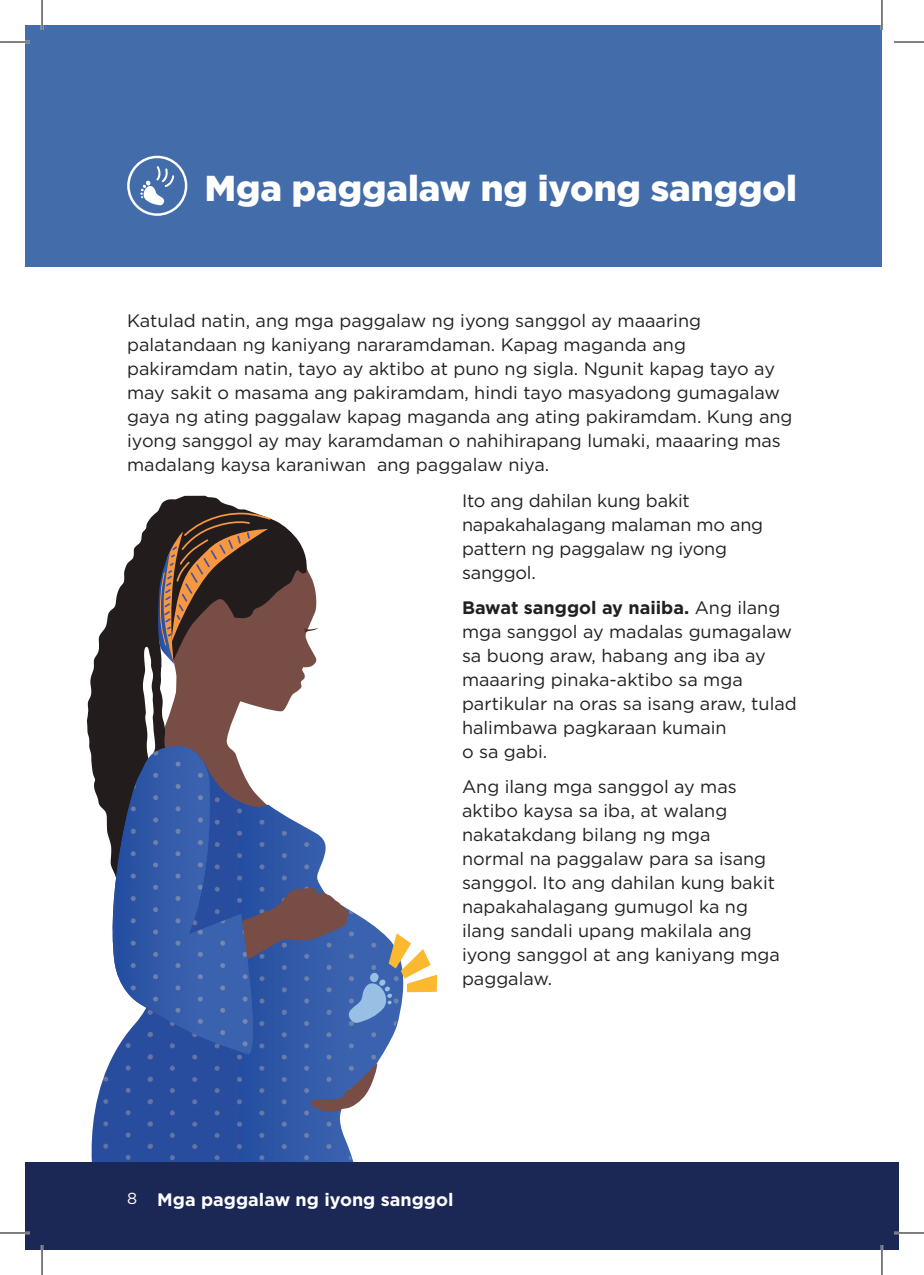
<style>
.page{position:relative;width:924px;height:1275px;background:#fff}
.page>*{position:absolute;margin:0;border:0;box-sizing:border-box;transform-origin:0 0}
.t1{font:900 36px "Gotham";color:#fff}
.t2{font:18px/24px "Gotham";color:#231f20}
.t3{font:700 18px "Gotham";color:#fff}
.s1{font-weight:700}
.s2{font-weight:400;font-size:16px}
</style>
<div class="page">
<div style="left:25px;top:25px;width:856px;height:241px;background:#436cab"></div>
<svg style="left:127px;top:156px;width:60px;height:60px"></svg>
<img style="left:91px;top:1023px;width:307px;height:139px">
<svg style="left:310px;top:1063px;width:68px;height:49px"></svg>
<svg style="left:87px;top:496px;width:350px;height:527px"></svg>
<img style="left:106px;top:746px;width:155px;height:308px">
<div style="left:25px;top:1162px;width:873px;height:88px;background:#1b2755"></div>
<hr style="left:0;top:41px;width:30px;height:2px;background:#fff">
<hr style="left:0;top:1231px;width:30px;height:3px;background:#fff">
<hr style="left:893px;top:1231px;width:30px;height:3px;background:#fff">
<hr style="left:41px;top:0;width:2px;height:30px;background:#fff">
<hr style="left:41px;top:1245px;width:2px;height:30px;background:#fff">
<hr style="left:880px;top:0;width:2px;height:30px;background:#fff">
<hr style="left:880px;top:1245px;width:2px;height:30px;background:#fff">
<hr style="left:0;top:42px;width:30px;height:1px;background:#000">
<hr style="left:893px;top:42px;width:30px;height:1px;background:#000">
<hr style="left:0;top:1232px;width:30px;height:1px;background:#000">
<hr style="left:893px;top:1232px;width:30px;height:1px;background:#000">
<hr style="left:42px;top:0;width:1px;height:30px;background:#000">
<hr style="left:42px;top:1245px;width:1px;height:30px;background:#000">
<hr style="left:881px;top:0;width:1px;height:30px;background:#000">
<hr style="left:881px;top:1245px;width:1px;height:30px;background:#000">
<h1 class="t1" style="left:205px;top:164px;width:593px">Mga paggalaw ng iyong sanggol</h1>
<p class="t2" style="left:127px;top:308px;width:666px">Katulad natin, ang mga paggalaw ng iyong sanggol ay maaaring palatandaan ng kaniyang nararamdaman. Kapag maganda ang pakiramdam natin, tayo ay aktibo at puno ng sigla. Ngunit kapag tayo ay may sakit o masama ang pakiramdam, hindi tayo masyadong gumagalaw gaya ng ating paggalaw kapag maganda ang ating pakiramdam. Kung ang iyong sanggol ay may karamdaman o nahihirapang lumaki, maaaring mas madalang kaysa karaniwan ang paggalaw niya.</p>
<p class="t2" style="left:462px;top:488px;width:302px">Ito ang dahilan kung bakit napakahalagang malaman mo ang pattern ng paggalaw ng iyong sanggol.</p>
<p class="t2" style="left:462px;top:595px;width:336px"><span class="s1">Bawat sanggol ay naiiba.</span> Ang ilang mga sanggol ay madalas gumagalaw sa buong araw, habang ang iba ay maaaring pinaka-aktibo sa mga partikular na oras sa isang araw, tulad halimbawa pagkaraan kumain<br>o sa gabi.</p>
<p class="t2" style="left:462px;top:774px;width:319px">Ang ilang mga sanggol ay mas aktibo kaysa sa iba, at walang nakatakdang bilang ng mga<br>normal na paggalaw para sa isang sanggol. Ito ang dahilan kung bakit napakahalagang gumugol ka ng ilang sandali upang makilala ang iyong sanggol at ang kaniyang mga paggalaw.</p>
<p class="t3" style="left:127px;top:1187px;width:328px"><span class="s2">8</span> Mga paggalaw ng iyong sanggol</p>
</div>
